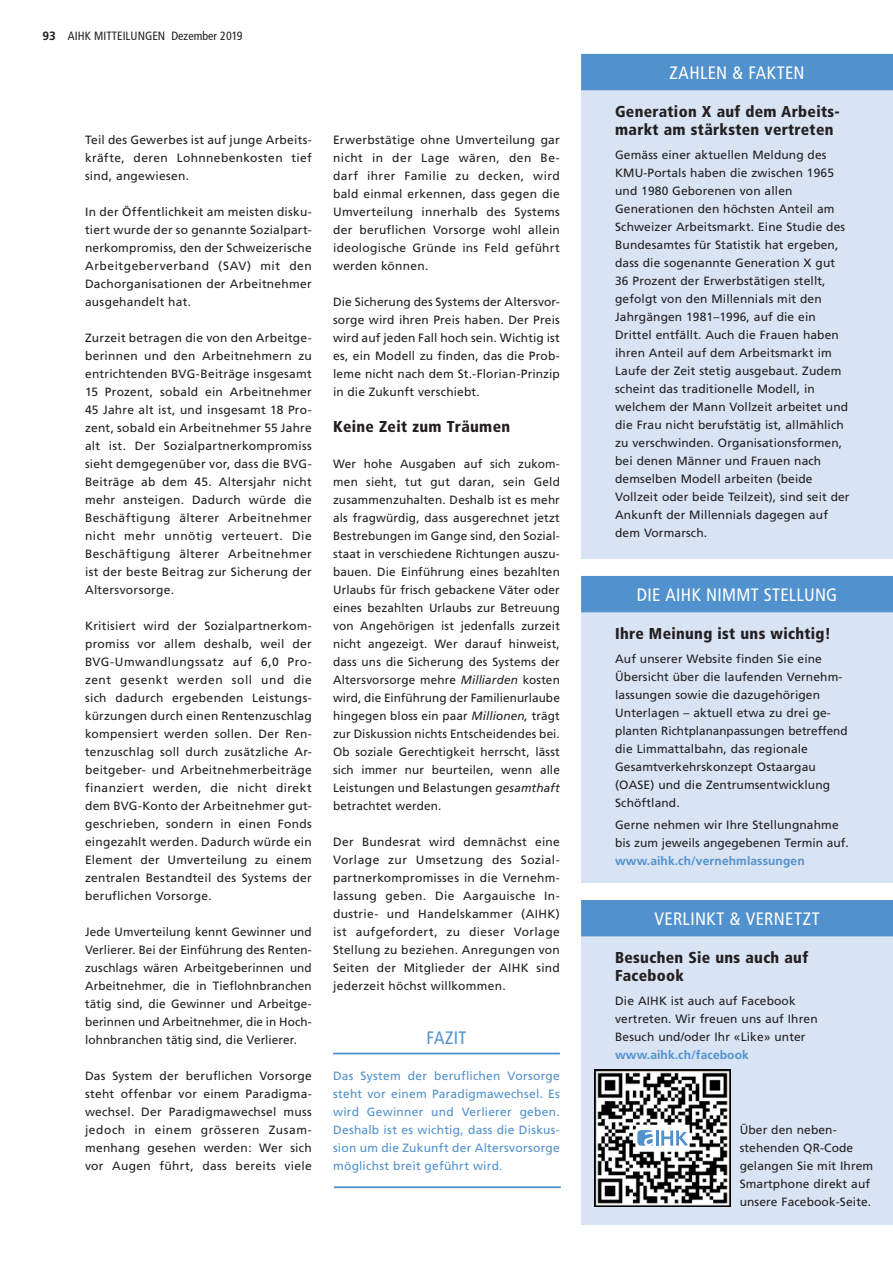
<style>
.page{position:relative;width:893px;height:1263px;background:#fff}
.page>*{position:absolute;margin:0;border:0;box-sizing:border-box;transform-origin:0 0}
.t1{font:condensed 18px "Frutiger";letter-spacing:.02em;color:#fff}
.t2{font:condensed 18px "Frutiger";letter-spacing:.015em;color:#5191cd}
.t3{font:900 condensed 15.75px/18px "Frutiger";letter-spacing:.02em;color:#231f20}
.t4{font:12px/18px "Frutiger";letter-spacing:.01em;color:#231f20;text-align:justify}
.t5{font:12px/18px "Frutiger";letter-spacing:.02em;color:#5191cd;text-align:justify}
.t6{font:700 12px "Frutiger";letter-spacing:.01em;color:#5191cd}
.t7{font:condensed 12px "Frutiger";color:#231f20}
.s1{font-family:"Frutiger LT";font-weight:700;font-stretch:normal}
.s2{font-style:italic}
</style>
<div class="page">
<hr style="left:333px;top:1053px;width:227px;height:1px;background:#5191cd">
<hr style="left:334px;top:1186px;width:227px;height:2px;background:#5191cd">
<div style="left:581px;top:54px;width:312px;height:504px;background:#d8e3f3"></div>
<div style="left:581px;top:54px;width:312px;height:36px;background:#5191cd"></div>
<div style="left:581px;top:576px;width:312px;height:306px;background:#d8e3f3"></div>
<div style="left:581px;top:576px;width:312px;height:36px;background:#5191cd"></div>
<div style="left:581px;top:900px;width:312px;height:324px;background:#d8e3f3"></div>
<div style="left:581px;top:900px;width:312px;height:36px;background:#5191cd"></div>
<img style="left:594px;top:1070px;width:137px;height:136px">
<svg style="left:637px;top:1130px;width:51px;height:16px"></svg>
<p class="t7" style="left:43px;top:29px;width:202px"><span class="s1">93</span> AIHK MITTEILUNGEN Dezember 2019</p>
<p class="t4" style="left:85px;top:131px;width:228px">Teil des Gewerbes ist auf junge Arbeits&shy;kräfte, deren Lohnnebenkosten tief sind, angewiesen.</p>
<p class="t4" style="left:85px;top:203px;width:228px">In der Öffentlichkeit am meisten disku&shy;tiert wurde der so genannte Sozialpart&shy;nerkompromiss, den der Schweizerische Arbeitgeberverband (SAV) mit den Dachorganisationen der Arbeitnehmer ausgehandelt hat.</p>
<p class="t4" style="left:85px;top:329px;width:228px">Zurzeit betragen die von den Arbeitge&shy;berinnen und den Arbeitnehmern zu entrichtenden BVG-Beiträge insgesamt 15 Prozent, sobald ein Arbeitnehmer 45 Jahre alt ist, und insgesamt 18 Pro&shy;zent, sobald ein Arbeitnehmer 55 Jahre alt ist. Der Sozialpartnerkompromiss sieht demgegenüber vor, dass die BVG-Beiträge ab dem 45. Altersjahr nicht mehr ansteigen. Dadurch würde die Beschäftigung älterer Arbeitnehmer nicht mehr unnötig verteuert. Die Beschäftigung älterer Arbeitnehmer ist der beste Beitrag zur Sicherung der Altersvorsorge.</p>
<p class="t4" style="left:85px;top:617px;width:228px">Kritisiert wird der Sozialpartnerkom&shy;promiss vor allem deshalb, weil der BVG-Umwandlungssatz auf 6,0 Pro&shy;zent gesenkt werden soll und die sich dadurch ergebenden Leistungs&shy;kürzungen durch einen Rentenzuschlag kompensiert werden sollen. Der Ren&shy;tenzuschlag soll durch zusätzliche Ar&shy;beitgeber- und Arbeitnehmerbeiträge finanziert werden, die nicht direkt dem BVG-Konto der Arbeitnehmer gut&shy;geschrieben, sondern in einen Fonds eingezahlt werden. Dadurch würde ein Element der Umverteilung zu einem zentralen Bestandteil des Systems der beruflichen Vorsorge.</p>
<p class="t4" style="left:85px;top:923px;width:228px">Jede Umverteilung kennt Gewinner und Verlierer. Bei der Einführung des Renten&shy;zuschlags wären Arbeitgeberinnen und Arbeitnehmer, die in Tieflohnbranchen tätig sind, die Gewinner und Arbeitge&shy;berinnen und Arbeitnehmer, die in Hoch&shy;lohnbranchen tätig sind, die Verlierer.</p>
<p class="t4" style="left:85px;top:1067px;width:228px">Das System der beruflichen Vorsorge steht offenbar vor einem Paradigma&shy;wechsel. Der Paradigmawechsel muss jedoch in einem grösseren Zusam&shy;menhang gesehen werden: Wer sich vor Augen führt, dass bereits viele</p>
<p class="t4" style="left:333px;top:131px;width:228px">Erwerbstätige ohne Umverteilung gar nicht in der Lage wären, den Be&shy;darf ihrer Familie zu decken, wird bald einmal erkennen, dass gegen die Umverteilung innerhalb des Systems der beruflichen Vorsorge wohl allein ideologische Gründe ins Feld geführt werden können.</p>
<p class="t4" style="left:333px;top:293px;width:228px">Die Sicherung des Systems der Altersvor&shy;sorge wird ihren Preis haben. Der Preis wird auf jeden Fall hoch sein. Wichtig ist es, ein Modell zu finden, das die Prob&shy;leme nicht nach dem St.-Florian-Prinzip in die Zukunft verschiebt.</p>
<h2 class="t3" style="left:333px;top:417px;width:179px">Keine Zeit zum Träumen</h2>
<p class="t4" style="left:333px;top:455px;width:228px">Wer hohe Ausgaben auf sich zukom&shy;men sieht, tut gut daran, sein Geld zusammenzuhalten. Deshalb ist es mehr als fragwürdig, dass ausgerechnet jetzt Bestrebungen im Gange sind, den Sozial&shy;staat in verschiedene Richtungen auszu&shy;bauen. Die Einführung eines bezahlten Urlaubs für frisch gebackene Väter oder eines bezahlten Urlaubs zur Betreuung von Angehörigen ist jedenfalls zurzeit nicht angezeigt. Wer darauf hinweist, dass uns die Sicherung des Systems der Altersvorsorge mehre <span class="s2">Milliarden</span> kosten wird, die Einführung der Familienurlaube hingegen bloss ein paar <span class="s2">Millionen,</span> trägt zur Diskussion nichts Entscheidendes bei.<br>Ob soziale Gerechtigkeit herrscht, lässt sich immer nur beurteilen, wenn alle Leistungen und Belastungen <span class="s2">gesamthaft </span>betrachtet werden.</p>
<p class="t4" style="left:333px;top:833px;width:228px">Der Bundesrat wird demnächst eine Vorlage zur Umsetzung des Sozial&shy;partnerkompromisses in die Vernehm&shy;lassung geben. Die Aargauische In&shy;dustrie- und Handelskammer (AIHK) ist aufgefordert, zu dieser Vorlage Stellung zu beziehen. Anregungen von Seiten der Mitglieder der AIHK sind jederzeit höchst willkommen.</p>
<h1 class="t2" style="left:427px;top:1027px;width:41px">FAZIT</h1>
<p class="t5" style="left:333px;top:1067px;width:228px">Das System der beruflichen Vorsorge steht vor einem Paradigmawechsel. Es wird Gewinner und Verlierer geben.<br>Deshalb ist es wichtig, dass die Diskus&shy;sion um die Zukunft der Altersvorsorge möglichst breit geführt wird.</p>
<h1 class="t1" style="left:669px;top:62px;width:137px">ZAHLEN &amp; FAKTEN</h1>
<h2 class="t3" style="left:615px;top:102px;width:226px">Generation X auf dem Arbeits&shy;markt am stärksten vertreten</h2>
<p class="t4" style="left:615px;top:146px;width:236px;text-align:left">Gemäss einer aktuellen Meldung des KMU-Portals haben die zwischen 1965 und 1980 Geborenen von allen Generationen den höchsten Anteil am Schweizer Arbeitsmarkt. Eine Studie des Bundesamtes für Statistik hat ergeben, dass die sogenannte Generation X gut 36 Prozent der Erwerbstätigen stellt, gefolgt von den Millennials mit den Jahrgängen 1981–1996, auf die ein Drittel entfällt. Auch die Frauen haben ihren Anteil auf dem Arbeitsmarkt im Laufe der Zeit stetig ausgebaut. Zudem scheint das traditionelle Modell, in welchem der Mann Vollzeit arbeitet und die Frau nicht berufstätig ist, allmählich zu verschwinden. Organisationsformen, bei denen Männer und Frauen nach demselben Modell arbeiten (beide Vollzeit oder beide Teilzeit), sind seit der Ankunft der Millennials dagegen auf dem Vormarsch.</p>
<h1 class="t1" style="left:637px;top:584px;width:202px">DIE AIHK NIMMT STELLUNG</h1>
<h2 class="t3" style="left:615px;top:624px;width:217px">Ihre Meinung ist uns wichtig!</h2>
<p class="t4" style="left:615px;top:650px;width:234px;text-align:left">Auf unserer Website finden Sie eine Übersicht über die laufenden Vernehm&shy;lassungen sowie die dazugehörigen Unterlagen – aktuell etwa zu drei ge&shy;planten Richtplananpassungen betreffend die Limmattalbahn, das regionale Gesamtverkehrskonzept Ostaargau (OASE) und die Zentrumsentwicklung Schöftland.</p>
<p class="t4" style="left:615px;top:816px;width:235px">Gerne nehmen wir Ihre Stellungnahme bis zum jeweils angegebenen Termin auf.</p>
<p class="t6" style="left:615px;top:854px;width:191px">www.aihk.ch/vernehmlassungen</p>
<h1 class="t1" style="left:654px;top:908px;width:167px">VERLINKT &amp; VERNETZT</h1>
<h2 class="t3" style="left:615px;top:948px;width:195px">Besuchen Sie uns auch auf<br>Facebook</h2>
<p class="t4" style="left:615px;top:992px;width:204px;text-align:left">Die AIHK ist auch auf Facebook vertreten. Wir freuen uns auf Ihren<br>Besuch und/oder Ihr «Like» unter</p>
<p class="t6" style="left:615px;top:1048px;width:135px">www.aihk.ch/facebook</p>
<p class="t4" style="left:740px;top:1121px;width:135px;text-align:left">Über den neben&shy;stehenden QR-Code gelangen Sie mit Ihrem<br>Smartphone direkt auf unsere Facebook-Seite.</p>
</div>
